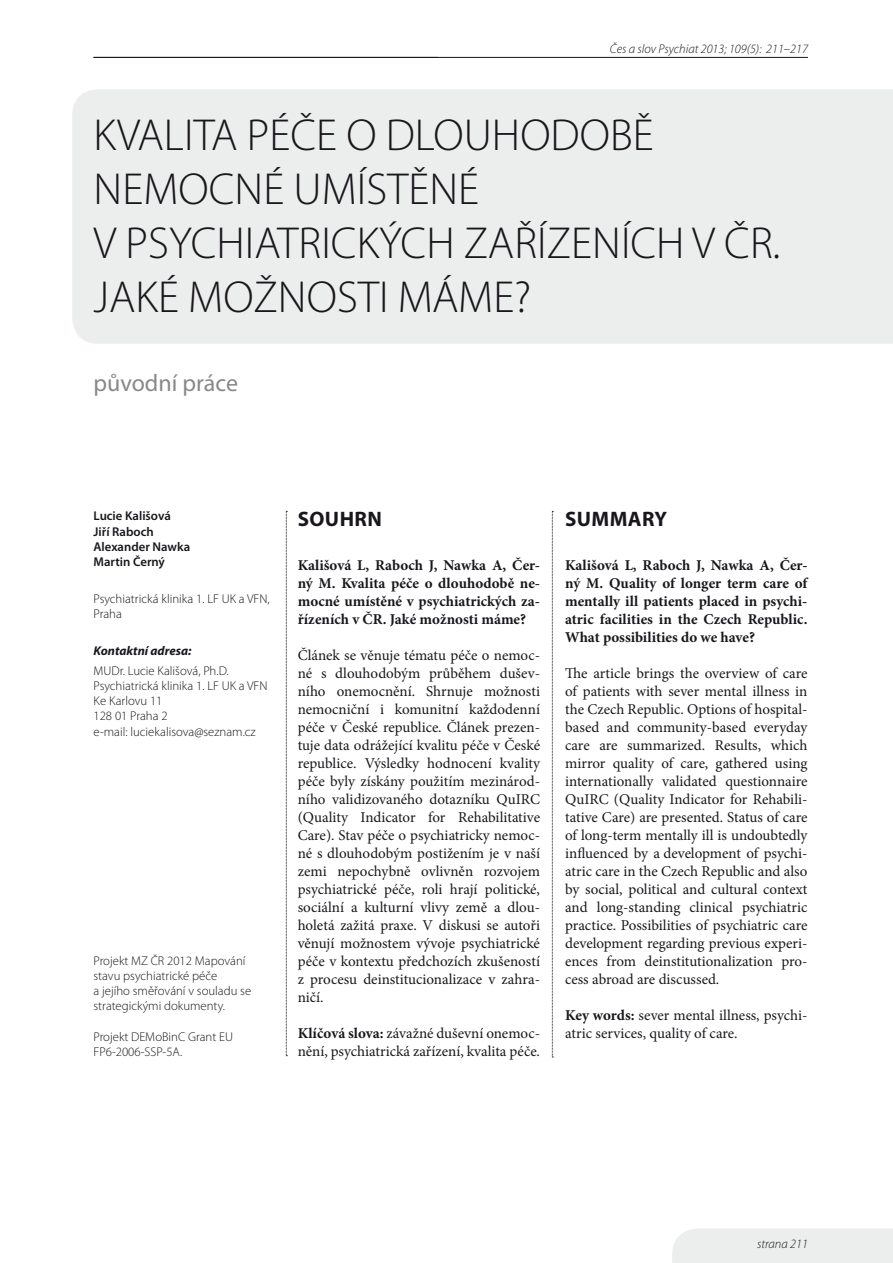
<style>
.page{position:relative;width:893px;height:1263px;background:#fff}
.page>*{position:absolute;margin:0;border:0;box-sizing:border-box;transform-origin:0 0}
.t1{font:300 45px/54px "Myriad Pro";color:#1a171c}
.t2{font:24px "Myriad Pro";color:#87888a}
.t3{font:700 21px "Myriad Pro";letter-spacing:.02em;color:#1a171c}
.t4{font:15px/18px "Minion Pro";color:#1a171c;text-align:justify}
.t5{font:700 15px/18px "Minion Pro";color:#1a171c;text-align:justify}
.t6{font:300 12.75px/15.3px "Myriad Pro";color:#1a171c}
.t7{font:600 12.75px/15.3px "Myriad Pro";color:#1a171c}
.t8{font:italic 300 12.75px "Myriad Pro";color:#1a171c}
.t9{font:italic 700 12.75px "Myriad Pro";color:#1a171c}
.s1{font-weight:700}
</style>
<div class="page">
<hr style="left:94px;top:57px;width:714px;height:1px;background:#1a171c">
<div style="left:672px;top:1228px;width:221px;height:35px;background:#eceded"></div>
<div style="left:72px;top:89px;width:821px;height:255px;background:#eceded"></div>
<svg style="left:552px;top:511px;width:1px;height:547px"></svg>
<svg style="left:286px;top:511px;width:1px;height:545px"></svg>
<p class="t8" style="left:610px;top:42px;width:199px">Čes a slov Psychiat 2013; 109(5): 211–217</p>
<h1 class="t1" style="left:94px;top:109px;width:620px">Kvalita péče o dlou hodobě<br>n emocn é umístěn é vpsychiatrických zařízen ích vČR</h1>
<h1 class="t1" style="left:772px;top:217px;width:9px">.</h1>
<h1 class="t1" style="left:94px;top:271px;width:439px">Jaké možn osti máme?</h1>
<h2 class="t2" style="left:94px;top:369px;width:146px">původní práce</h2>
<p class="t7" style="left:94px;top:508px;width:98px">Lucie Kališová<br>Jiří Raboch<br>Alexander Nawka<br>Martin Černý</p>
<p class="t6" style="left:94px;top:591px;width:178px">Psychiatrická klinika 1. LF UK a VFN,<br>Praha</p>
<p class="t9" style="left:94px;top:642px;width:100px">Kontaktní adresa:</p>
<p class="t6" style="left:94px;top:663px;width:176px">MUDr. Lucie Kališová, Ph.D.<br>Psychiatrická klinika 1. LF UK a VFN<br>Ke Karlovu 11<br>128 01 Praha 2<br>e-mail: luciekalisova@seznam.cz</p>
<p class="t6" style="left:94px;top:953px;width:159px">Projekt MZ ČR 2012 Mapování stavu psychiatrické péče<br>a jejího směřování v souladu se strategickými dokumenty.</p>
<p class="t6" style="left:94px;top:1029px;width:141px">Projekt DEMoBinC Grant EU<br>FP6-2006-SS P-5A.</p>
<h3 class="t3" style="left:298px;top:506px;width:86px">SOUHRN</h3>
<p class="t5" style="left:298px;top:556px;width:244px">Kališová L, Raboch J, Nawka A, Čer&shy;ný M. Kvalita péče o dlouhodobě ne&shy;mocné umístěné v psychiatrických za&shy;řízeních v ČR. Jaké možnosti máme?</p>
<p class="t4" style="left:298px;top:646px;width:244px">Článek se věnuje tématu péče o nemoc&shy;né s dlouhodobým průběhem dušev&shy;ního onemocnění. Shrnuje možnosti nemocniční i komunitní každodenní péče v České republice. Článek prezen&shy;tuje data odrážející kvalitu péče v České republice. Výsledky hodnocení kvality péče byly získány použitím mezinárod&shy;ního validizovaného dotazníku QuIRC (Quality Indicator for Rehabilitative Care). Stav péče o psychiatricky nemoc&shy;né s dlouhodobým postižením je v naší zemi nepochybně ovlivněn rozvojem psychiatrické péče, roli hrají politické, sociální a kulturní vlivy země a dlou&shy;holetá zažitá praxe. V diskusi se autoři věnují možnostem vývoje psychiatrické péče v kontextu předchozích zkušeností z procesu deinstitucionalizace v zahra&shy;ničí.</p>
<p class="t4" style="left:298px;top:1024px;width:244px"><span class="s1">Klíčová slova:</span> závažné duševní onemoc&shy;nění, psychiatrická zařízení, kvalita péče.</p>
<h3 class="t3" style="left:565px;top:506px;width:104px">SUMMARY</h3>
<p class="t5" style="left:565px;top:556px;width:244px">Kališová L, Raboch J, Nawka A, Čer&shy;ný M. Quality of longer term care of mentally ill patients placed in psychi&shy;atric facilities in the Czech Republic.<br>What possibilities do we have?</p>
<p class="t4" style="left:565px;top:664px;width:244px">The article brings the overview of care of patients with sever mental illness in the Czech Republic. Options of hospital&shy;based and community-based everyday care are summarized. Results, which mirror quality of care, gathered using internationally validated questionnaire QuIRC (Quality Indicator for Rehabili&shy;tative Care) are presented. Status of care of long-term mentally ill is undoubtedly influenced by a development of psychi&shy;atric care in the Czech Republic and also by social, political and cultural context and long-standing clinical psychiatric practice. Possibilities of psychiatric care development regarding previous experi&shy;ences from deinstitutionalization pro&shy;cess abroad are discussed.</p>
<p class="t4" style="left:565px;top:1006px;width:244px"><span class="s1">Key words:</span> sever mental illness, psychi&shy;atric services, quality of care.</p>
<p class="t8" style="left:757px;top:1237px;width:52px">strana 211</p>
</div>
